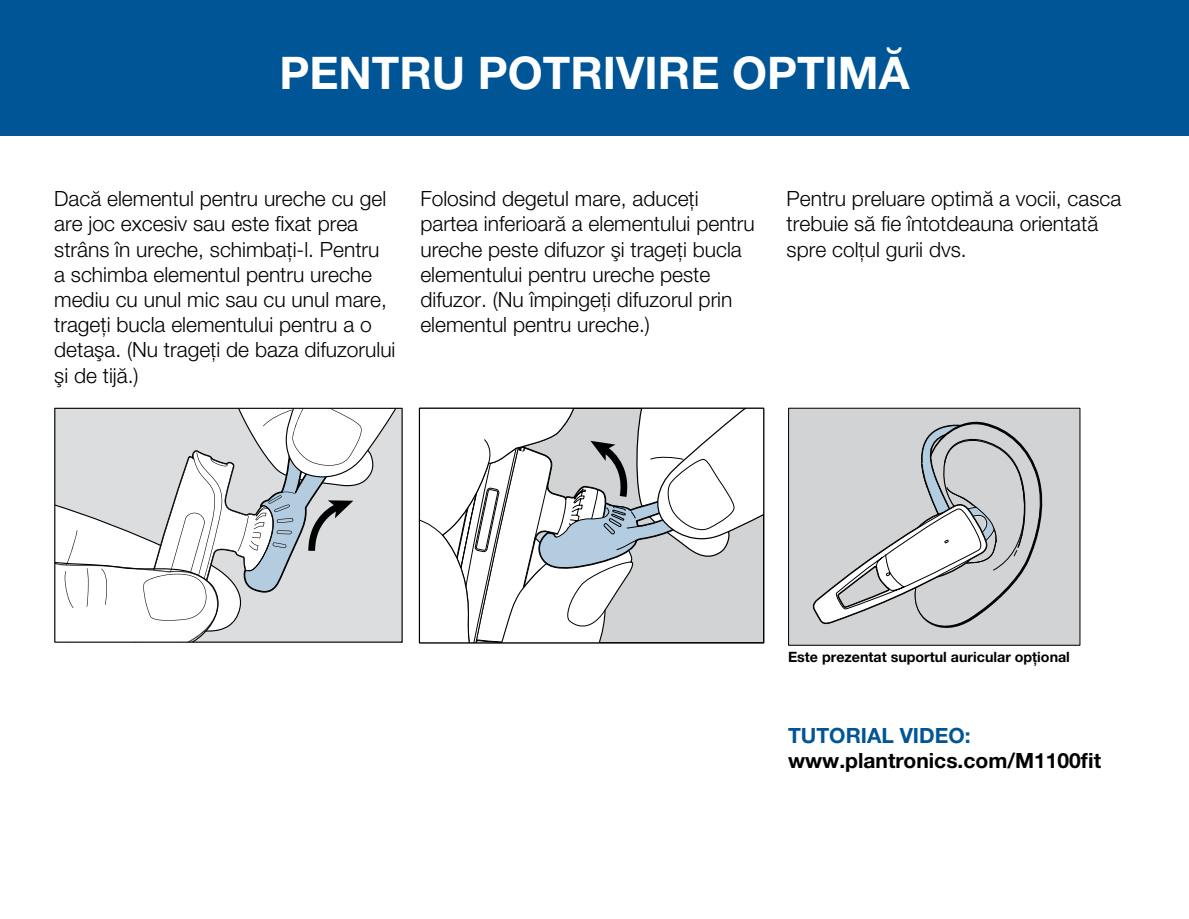
<style>
.page{position:relative;width:1189px;height:919px;background:#fff}
.page>*{position:absolute;margin:0;border:0;box-sizing:border-box;transform-origin:0 0}
.t1{font:700 45px "Helvetica Neue CELT";color:#fff}
.t2{font:300 21px/25.2px "Helvetica Neue CELT";color:#000}
.t3{font:700 21px "Helvetica Neue CELT";color:#000}
.t4{font:700 21px "Helvetica Neue CELT";color:#005596}
.t5{font:700 14.25px "Helvetica Neue CELT";color:#000}
</style>
<div class="page">
<div style="left:0;top:0;width:1188px;height:136px;background:#005596"></div>
<svg style="left:54px;top:407px;width:349px;height:235px;fill:#dcddde"></svg>
<svg style="left:419px;top:408px;width:344px;height:234px"></svg>
<div style="left:788px;top:408px;width:291px;height:237px;background:#d1d3d4"></div>
<div style="left:788px;top:407px;width:292px;height:238px;border:1px solid #000"></div>
<svg style="left:812px;top:421px;width:231px;height:207px"></svg>
<h1 class="t1" style="left:279px;top:45px;width:631px">PENTRU POTRIVIRE OPTIMĂ</h1>
<p class="t2" style="left:54px;top:186px;width:343px">Dacă elementul pentru ureche cu gel are joc excesiv sau este fixat prea strâns în ureche, schimbaţi-l. Pentru a schimba elementul pentru ureche mediu cu unul mic sau cu unul mare, trageţi bucla elementului pentru a o detaşa. (Nu trageţi de baza difuzorului şi de tijă.)</p>
<p class="t2" style="left:420px;top:186px;width:336px">Folosind degetul mare, aduceţi partea inferioară a elementului pentru ureche peste difuzor şi trageţi bucla elementului pentru ureche peste difuzor. (Nu împingeţi difuzorul prin elementul pentru ureche.)</p>
<p class="t2" style="left:786px;top:186px;width:336px">Pentru preluare optimă a vocii, casca trebuie să fie întotdeauna orientată spre colţul gurii dvs.</p>
<p class="t5" style="left:788px;top:648px;width:283px">Este prezentat suportul auricular opţional</p>
<p class="t4" style="left:788px;top:722px;width:184px">TUTORIAL VIDEO:</p>
<p class="t3" style="left:788px;top:747px;width:314px">www.plantronics.com/M1100fit</p>
</div>
